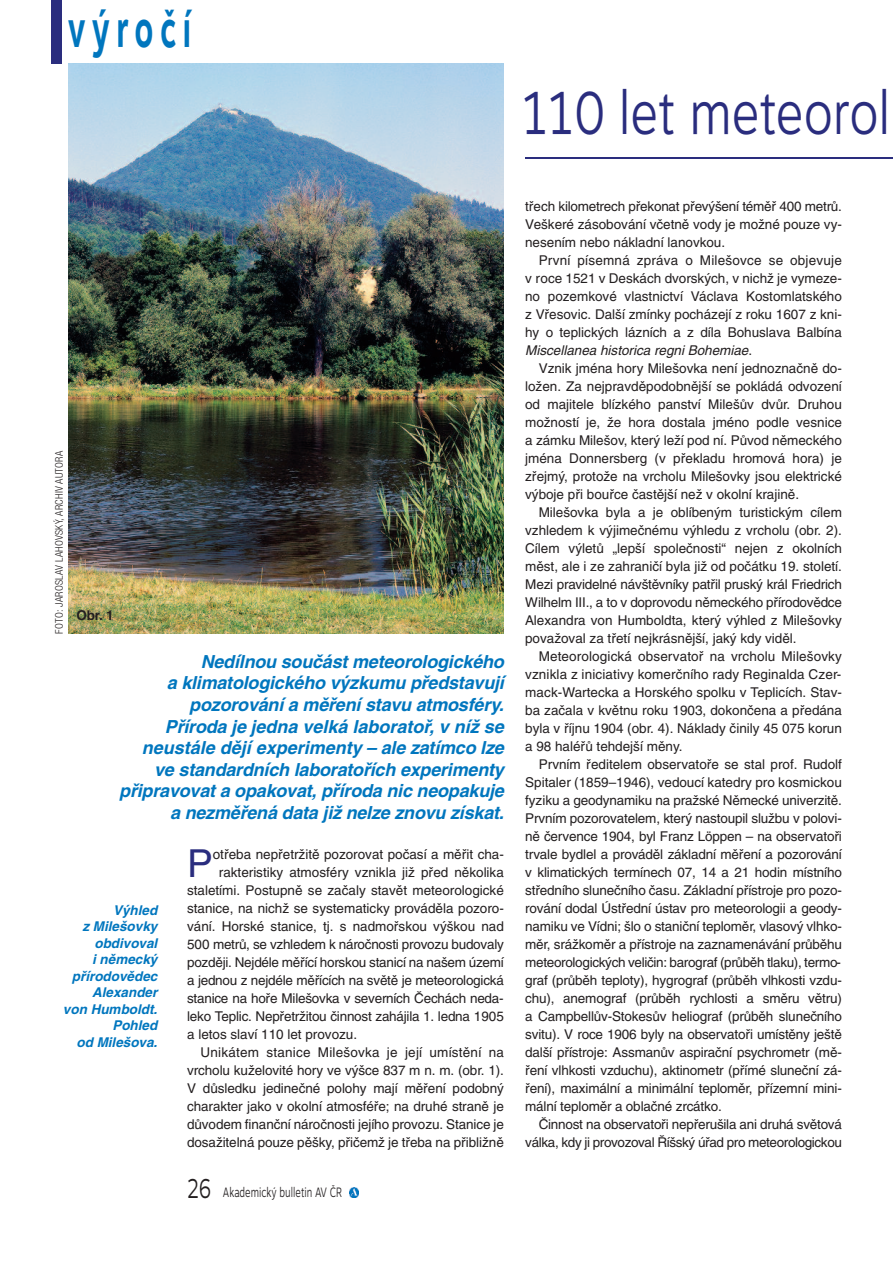
<style>
.page{position:relative;width:893px;height:1263px;background:#fff}
.page>*{position:absolute;margin:0;border:0;box-sizing:border-box;transform-origin:0 0}
.t1{font:300 60px "Motiva Sans";letter-spacing:-.005em;color:#2a2d7e;scale:.8 1}
.t2{font:700 51px "Motiva Sans";letter-spacing:.205em;color:#0076be;scale:.6 1}
.t3{font:38.55px "Helvetica CE";color:#2a2d7e}
.t4{font:italic 700 18px/21.6px "Helvetica CE";letter-spacing:-.01em;color:#0076be;text-align:right}
.t5{font:13.5px/18px "Helvetica CE";letter-spacing:-.005em;color:#231f20;text-align:justify}
.t6{font:italic 700 13.5px/16.5px "Helvetica CE";color:#0076be;text-align:right}
.t7{font:13.5px "Helvetica CE";letter-spacing:.015em;color:#231f20}
.t8{font:13.5px "Motiva Sans Light OTF";color:#231f20;scale:.7 1}
.t9{font:700 13.5px "Helvetica CE";color:#231f20}
.t10{font:300 condensed 10.5px "Helvetica NCE";letter-spacing:.025em;color:#231f20}
.s1{font-size:27px}
.s2{font-style:italic}
</style>
<div class="page">
<div style="left:51px;top:0;width:11px;height:64px;background:#2a2d7e"></div>
<svg style="left:349px;top:1187px;width:10px;height:10px"></svg>
<hr style="left:525px;top:157px;width:368px;height:2px;background:#2a2d7e">
<img style="left:68px;top:64px;width:436px;height:570px">
<h2 class="t2" style="left:68px;top:9px;width:206px">výročí</h2>
<h1 class="t1" style="left:522px;top:89px;width:462px">110 let meteorol</h1>
<p class="t10" style="left:53px;top:634px;width:184px;rotate:-90deg">FOTO: JAROSLAV LAHOVSKÝ, ARCHIV AUTORA</p>
<p class="t9" style="left:77px;top:610px;width:39px">Obr. 1</p>
<p class="t4" style="left:119px;top:652px;width:386px">Nedílnou součást meteorologického<br>a klimatologického výzkumu představují pozorování a měření stavu atmosféry.<br>Příroda je jedna velká laboratoř, v níž se neustále dějí experimenty – ale zatímco lze ve standardních laboratořích experimenty připravovat a opakovat, příroda nic neopakuje a nezměřená data již nelze znovu získat.</p>
<p class="t6" style="left:63px;top:903px;width:96px">Výhled<br>z Milešovky obdivoval<br>i německý přírodovědec<br>Alexander<br>von Humboldt.<br>Pohled<br>od Milešova.</p>
<h3 class="t3" style="left:187px;top:849px;width:27px">P</h3>
<p class="t5" style="left:213px;top:847px;width:293px">otřeba nepřetržitě pozorovat počasí a měřit cha-</p>
<p class="t5" style="left:219px;top:865px;width:287px">rakteristiky atmosféry vznikla již před několika</p>
<p class="t5" style="left:187px;top:883px;width:318px">staletími. Postupně se začaly stavět meteorologické</p>
<p class="t5" style="left:187px;top:901px;width:318px">stanice, na nichž se systematicky prováděla pozoro-</p>
<p class="t5" style="left:187px;top:919px;width:318px">vání. Horské stanice, tj. s nadmořskou výškou nad</p>
<p class="t5" style="left:187px;top:937px;width:318px">500 metrů, se vzhledem k náročnosti provozu budovaly</p>
<p class="t5" style="left:187px;top:955px;width:318px">později. Nejdéle měřící horskou stanicí na našem území</p>
<p class="t5" style="left:187px;top:973px;width:318px">a jednou z nejdéle měřících na světě je meteorologická</p>
<p class="t5" style="left:187px;top:991px;width:318px">stanice na hoře Milešovka v severních Čechách neda-</p>
<p class="t5" style="left:187px;top:1009px;width:318px">leko Teplic. Nepřetržitou činnost zahájila 1. ledna 1905</p>
<p class="t5" style="left:187px;top:1027px;width:172px">a letos slaví 110 let provozu.</p>
<p class="t7" style="left:201px;top:1047px;width:305px">Unikátem stanice Milešovka je její umístění na</p>
<p class="t5" style="left:187px;top:1063px;width:318px">vrcholu kuželovité hory ve výšce 837 m n. m. (obr. 1).</p>
<p class="t5" style="left:187px;top:1081px;width:318px">V důsledku jedinečné polohy mají měření podobný</p>
<p class="t5" style="left:187px;top:1099px;width:318px">charakter jako v okolní atmosféře; na druhé straně je</p>
<p class="t5" style="left:187px;top:1117px;width:318px">důvodem finanční náročnosti jejího provozu. Stanice je</p>
<p class="t5" style="left:187px;top:1135px;width:318px">dosažitelná pouze pěšky, přičemž je třeba na přibližně</p>
<p class="t8" style="left:187px;top:1182px;width:223px"><span class="s1">26</span> Akademický bulletin AV ČR</p>
<p class="t5" style="left:525px;top:198px;width:318px">třech kilometrech překonat převýšení téměř 400 metrů.<br>Veškeré zásobování včetně vody je možné pouze vy&shy;nesením nebo nákladní lanovkou.</p>
<p class="t5" style="left:525px;top:252px;width:318px;text-indent:14px">První písemná zpráva o Milešovce se objevuje v roce 1521 v Deskách dvorských, v nichž je vymeze&shy;no pozemkové vlastnictví Václava Kostomlatského z Vřesovic. Další zmínky pocházejí z roku 1607 z kni&shy;hy o teplických lázních a z díla Bohuslava Balbína <span class="s2">Miscellanea historica regni Bohemiae</span>.</p>
<p class="t5" style="left:525px;top:360px;width:318px;text-indent:13px">Vznik jména hory Milešovka není jednoznačně do&shy;ložen. Za nejpravděpodobnější se pokládá odvození od majitele blízkého panství Milešův dvůr. Druhou možností je, že hora dostala jméno podle vesnice a zámku Milešov, který leží pod ní. Původ německého jména Donnersberg (v překladu hromová hora) je zřejmý, protože na vrcholu Milešovky jsou elektrické výboje při bouřce častější než v okolní krajině.</p>
<p class="t5" style="left:525px;top:504px;width:318px;text-indent:13px">Milešovka byla a je oblíbeným turistickým cílem vzhledem k výjimečnému výhledu z vrcholu (obr. 2).<br>Cílem výletů „lepší společnosti“ nejen z okolních měst, ale i ze zahraničí byla již od počátku 19. století.<br>Mezi pravidelné návštěvníky patřil pruský král Friedrich Wilhelm III., a to v doprovodu německého přírodovědce Alexandra von Humboldta, který výhled z Milešovky považoval za třetí nejkrásnější, jaký kdy viděl.</p>
<p class="t5" style="left:525px;top:648px;width:318px;text-indent:13px">Meteorologická observatoř na vrcholu Milešovky vznikla z iniciativy komerčního rady Reginalda Czer&shy;mack-Wartecka a Horského spolku v Teplicích. Stav&shy;ba začala v květnu roku 1903, dokončena a předána byla v říjnu 1904 (obr. 4). Náklady činily 45 075 korun a 98 haléřů tehdejší měny.</p>
<p class="t5" style="left:525px;top:756px;width:318px;text-indent:14px">Prvním ředitelem observatoře se stal prof. Rudolf Spitaler (1859–1946), vedoucí katedry pro kosmickou fyziku a geodynamiku na pražské Německé univerzitě.<br>Prvním pozorovatelem, který nastoupil službu v polovi&shy;ně července 1904, byl Franz Löppen – na observatoři trvale bydlel a prováděl základní měření a pozorování v klimatických termínech 07, 14 a 21 hodin místního středního slunečního času. Základní přístroje pro pozo&shy;rování dodal Ústřední ústav pro meteorologii a geody&shy;namiku ve Vídni; šlo o staniční teploměr, vlasový vlhko&shy;měr, srážkoměr a přístroje na zaznamenávání průběhu meteorologických veličin: barograf (průběh tlaku), termo&shy;graf (průběh teploty), hygrograf (průběh vlhkosti vzdu&shy;chu), anemograf (průběh rychlosti a směru větru) a Campbellův-Stokesův heliograf (průběh slunečního svitu). V roce 1906 byly na observatoři umístěny ještě další přístroje: Assmanův aspirační psychrometr (mě&shy;ření vlhkosti vzduchu), aktinometr (přímé sluneční zá&shy;ření), maximální a minimální teploměr, přízemní mini&shy;mální teploměr a oblačné zrcátko.</p>
<p class="t5" style="left:525px;top:1116px;width:318px;text-align:right">Činnost na observatoři nepřerušila ani druhá světová válka, kdy ji provozoval Říšský úřad pro meteorologickou</p>
</div>
